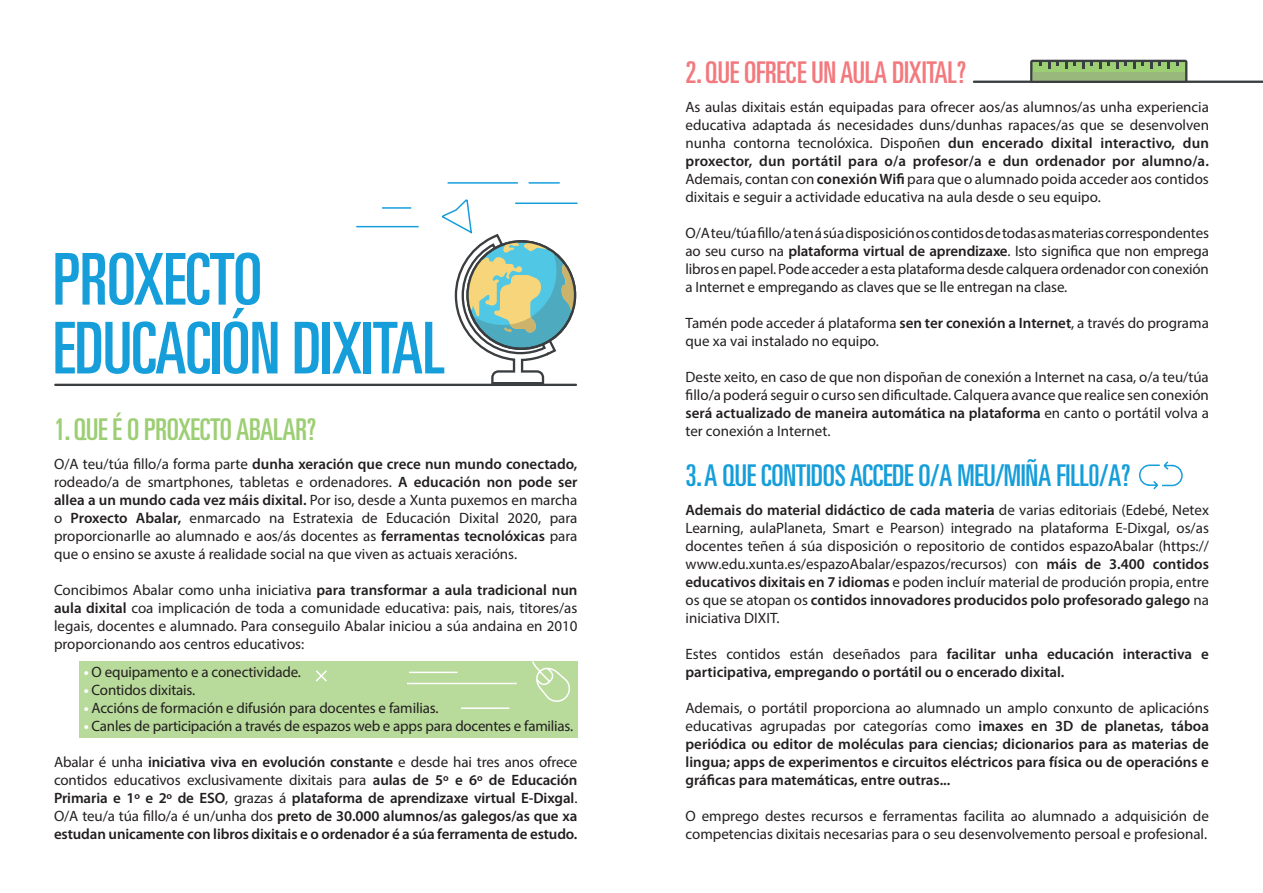
<style>
.page{position:relative;width:1263px;height:893px;background:#fff}
.page>*{position:absolute;margin:0;border:0;box-sizing:border-box;transform-origin:0 0}
.t1{font:ultra-condensed 71.55px/68.8px "Univers";letter-spacing:-.01em;color:#159eda}
.t2{font:ultra-condensed 30px "Univers";letter-spacing:-.01em;color:#159eda}
.t3{font:ultra-condensed 30px "Univers";letter-spacing:-.01em;color:#f2797e}
.t4{font:ultra-condensed 30px "Univers";letter-spacing:-.01em;color:#9cce73}
.t5{font:15px/18px "Myriad Pro";color:#231f20;text-align:justify}
.t6{font:600 15px/18px "Myriad Pro";color:#231f20;text-align:justify}
.s1{font-weight:600}
.s2{font-weight:700;color:#fff}
.s3{font-weight:400}
</style>
<div class="page">
<div style="left:79px;top:661px;width:498px;height:77px;background:#b8da9a"></div>
<hr style="left:54px;top:384px;width:523px;height:2px;background:#3a3e40">
<svg style="left:532px;top:661px;width:38px;height:41px"></svg>
<svg style="left:315px;top:670px;width:12px;height:12px"></svg>
<hr style="left:407px;top:683px;width:110px;height:1px;background:#fff">
<hr style="left:461px;top:707px;width:48px;height:2px;background:#fff">
<hr style="left:409px;top:672px;width:48px;height:1px;background:#fff">
<hr style="left:974px;top:81px;width:289px;height:2px;background:#3a3e40">
<svg style="left:1030px;top:60px;width:157px;height:23px;background:#718e5c"></svg>
<div style="left:1032px;top:72px;width:153px;height:9px;background:#99b87c"></div>
<svg style="left:1139px;top:461px;width:44px;height:29px"></svg>
<hr style="left:356px;top:226px;width:63px;height:1px;background:#159eda">
<hr style="left:382px;top:207px;width:29px;height:2px;background:#159eda">
<hr style="left:448px;top:182px;width:70px;height:2px;background:#159eda">
<hr style="left:529px;top:182px;width:31px;height:2px;background:#159eda">
<svg style="left:441px;top:199px;width:137px;height:185px"></svg>
<h1 class="t1" style="left:53px;top:244px;width:394px">PROXECTO<br>EDUCACIÓN DIXITAL</h1>
<h2 class="t4" style="left:54px;top:412px;width:264px">1. QUE É O PROXECTO ABALAR?</h2>
<p class="t5" style="left:54px;top:454px;width:525px">O/A teu/túa fillo/a forma parte <span class="s1">dunha xeración que crece nun mundo conectado, </span>rodeado/a de smartphones, tabletas e ordenadores. <span class="s1">A educación non pode ser allea a un mundo cada vez máis dixital.</span> Por iso, desde a Xunta puxemos en marcha o <span class="s1">Proxecto Abalar,</span> enmarcado na Estratexia de Educación Dixital 2020, para proporcionarlle ao alumnado e aos/ás docentes as <span class="s1">ferramentas tecnolóxicas</span> para que o ensino se axuste á realidade social na que viven as actuais xeracións.</p>
<p class="t5" style="left:54px;top:580px;width:525px">Concibimos Abalar como unha iniciativa <span class="s1">para transformar a aula tradicional nun aula dixital</span> coa implicación de toda a comunidade educativa: pais, nais, titores/as legais, docentes e alumnado. Para conseguilo Abalar iniciou a súa andaina en 2010 proporcionando aos centros educativos:</p>
<p class="t5" style="left:84px;top:663px;width:219px"><span class="s2">•</span> O equipamento e a conectividade.</p>
<p class="t5" style="left:84px;top:681px;width:113px"><span class="s2">•</span> Contidos dixitais.</p>
<p class="t5" style="left:84px;top:699px;width:356px"><span class="s2">•</span> Accións de formación e difusión para docentes e familias.</p>
<p class="t5" style="left:84px;top:717px;width:491px"><span class="s2">•</span> Canles de participación a través de espazos web e apps para docentes e familias.</p>
<p class="t6" style="left:54px;top:753px;width:525px"><span class="s3">Abalar é unha</span> iniciativa viva en evolución constante <span class="s3">e desde hai tres anos ofrece contidos educativos exclusivamente dixitais para</span> aulas de 5º e 6º de Educación Primaria e 1º e 2º de ESO<span class="s3">, grazas á</span> plataforma de aprendizaxe virtual E-Dixgal<span class="s3">.<br>O/A teu/a túa fillo/a é un/unha dos</span> preto de 30.000 alumnos/as galegos/as que xa estudan unicamente con libros dixitais e o ordenador é a súa ferramenta de estudo.</p>
<h2 class="t3" style="left:685px;top:55px;width:282px">2. QUE OFRECE UN AULA DIXITAL?</h2>
<p class="t5" style="left:685px;top:98px;width:525px">As aulas dixitais están equipadas para ofrecer aos/as alumnos/as unha experiencia educativa adaptada ás necesidades duns/dunhas rapaces/as que se desenvolven nunha contorna tecnolóxica. Dispoñen <span class="s1">dun encerado dixital interactivo, dun proxector, dun portátil para o/a profesor/a e dun ordenador por alumno/a.<br></span>Ademais, contan con <span class="s1">conexión Wifi</span> para que o alumnado poida acceder aos contidos dixitais e seguir a actividade educativa na aula desde o seu equipo.</p>
<p class="t5" style="left:685px;top:224px;width:525px">O/A teu/túa fillo/a ten á súa disposición os contidos de todas as materias correspondentes ao seu curso na <span class="s1">plataforma virtual de aprendizaxe</span>. Isto significa que non emprega libros en papel. Pode acceder a esta plataforma desde calquera ordenador con conexión a Internet e empregando as claves que se lle entregan na clase.</p>
<p class="t5" style="left:685px;top:314px;width:525px">Tamén pode acceder á plataforma <span class="s1">sen ter conexión a Internet</span>, a través do programa que xa vai instalado no equipo.</p>
<p class="t5" style="left:685px;top:368px;width:525px">Deste xeito, en caso de que non dispoñan de conexión a Internet na casa, o/a teu/túa fillo/a poderá seguir o curso sen dificultade. Calquera avance que realice sen conexión <span class="s1">será actualizado de maneira automática na plataforma</span> en canto o portátil volva a ter conexión a Internet.</p>
<h2 class="t2" style="left:685px;top:458px;width:446px">3. A QUE CONTIDOS ACCEDE O/A MEU/MIÑA FILL0/A?</h2>
<p class="t5" style="left:685px;top:501px;width:525px"><span class="s1">Ademais do material didáctico de cada materia</span> de varias editoriais (Edebé, Netex Learning, aulaPlaneta, Smart e Pearson) integrado na plataforma E-Dixgal, os/as docentes teñen á súa disposición o repositorio de contidos espazoAbalar (https:// www.edu.xunta.es/espazoAbalar/espazos/recursos) con <span class="s1">máis de 3.400 contidos educativos dixitais en 7 idiomas</span> e poden incluír material de produción propia, entre os que se atopan os <span class="s1">contidos innovadores producidos polo profesorado galego</span> na iniciativa DIXIT.</p>
<p class="t6" style="left:685px;top:644px;width:525px"><span class="s3">Estes contidos están deseñados para</span> facilitar unha educación interactiva e participativa, empregando o portátil ou o encerado dixital.</p>
<p class="t6" style="left:685px;top:698px;width:525px"><span class="s3">Ademais, o portátil proporciona ao alumnado un amplo conxunto de aplicacións educativas agrupadas por categorías como</span> imaxes en 3D de planetas, táboa periódica ou editor de moléculas para ciencias; dicionarios para as materias de lingua; apps de experimentos e circuitos eléctricos para física ou de operacións e gráficas para matemáticas, entre outras...</p>
<p class="t5" style="left:685px;top:807px;width:525px">O emprego destes recursos e ferramentas facilita ao alumnado a adquisición de competencias dixitais necesarias para o seu desenvolvemento persoal e profesional.</p>
</div>
